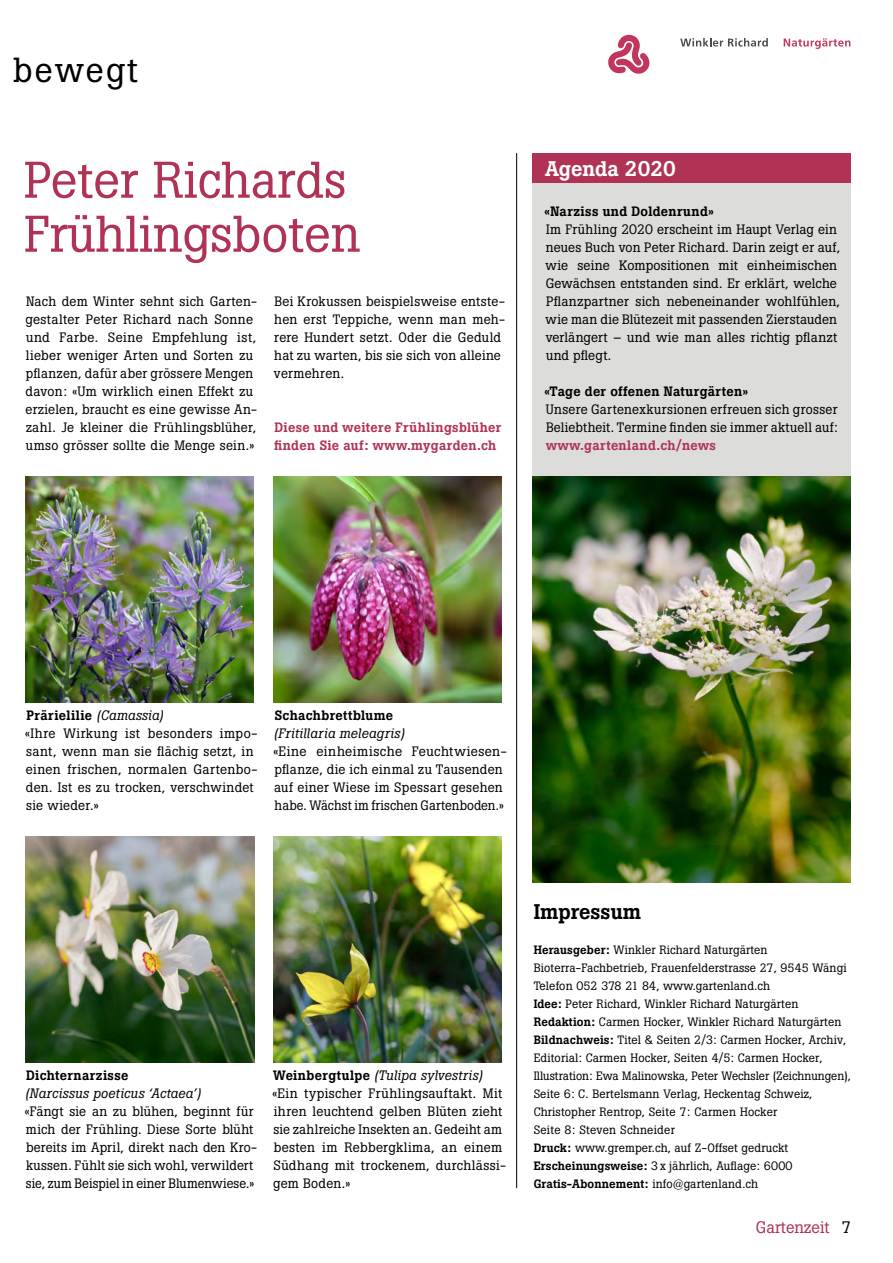
<style>
.page{position:relative;width:893px;height:1263px;background:#fff}
.page>*{position:absolute;margin:0;border:0;box-sizing:border-box;transform-origin:0 0}
.t1{font:51px/54px "Boton";color:#b03355}
.t2{font:34.5px "Boton";letter-spacing:.06em;color:#000}
.t3{font:500 21px "Boton";color:#fff}
.t4{font:500 21px "Boton";color:#000}
.t5{font:16.5px "Boton";color:#b03355}
.t6{font:13.5px/18px "Boton";letter-spacing:.02em;color:#000}
.t7{font:500 13.5px "Boton";letter-spacing:.02em;color:#000}
.t8{font:500 13.5px/18px "Boton";letter-spacing:.025em;color:#b03355}
.t9{font:italic 13.5px "Boton";letter-spacing:.025em;color:#000}
.t10{font:12px/18px "Boton";letter-spacing:.01em;color:#000}
.s1{font-weight:500}
.s2{font-style:italic}
.s3{color:#000}
</style>
<div class="page">
<svg style="left:680px;top:38px;width:88px;height:9px"></svg>
<svg style="left:784px;top:38px;width:66px;height:11px"></svg>
<svg style="left:608px;top:35px;width:42px;height:39px"></svg>
<img style="left:273px;top:837px;width:229px;height:225px">
<img style="left:25px;top:837px;width:229px;height:225px">
<img style="left:273px;top:477px;width:229px;height:225px">
<img style="left:25px;top:477px;width:229px;height:225px">
<div style="left:532px;top:183px;width:318px;height:699px;background:#dcdcdb"></div>
<hr style="left:516px;top:153px;width:1px;height:1035px;background:#000">
<div style="left:532px;top:153px;width:318px;height:30px;background:#b03355"></div>
<img style="left:532px;top:477px;width:318px;height:405px">
<h2 class="t2" style="left:13px;top:50px;width:126px">bewegt</h2>
<h1 class="t1" style="left:24px;top:153px;width:338px">Peter Richards<br>Frühlingsboten</h1>
<p class="t6" style="left:274px;top:292px;width:233px">Bei Krokussen beispielsweise entste&shy;hen erst Teppiche, wenn man meh&shy;rere Hundert setzt. Oder die Geduld hat zu warten, bis sie sich von alleine vermehren.</p>
<p class="t6" style="left:26px;top:292px;width:233px">Nach dem Winter sehnt sich Garten&shy;gestalter Peter Richard nach Sonne und Farbe. Seine Empfehlung ist, lieber weniger Arten und Sorten zu pflanzen, dafür aber grössere Mengen davon: «Um wirklich einen Effekt zu erzielen, braucht es eine gewisse An&shy;zahl. Je kleiner die Frühlingsblüher, umso grösser sollte die Menge sein.»</p>
<p class="t8" style="left:274px;top:418px;width:229px">Diese und weitere Frühlingsblüher finden Sie auf: www.mygarden.ch</p>
<h3 class="t3" style="left:545px;top:156px;width:132px">Agenda 2020</h3>
<p class="t7" style="left:545px;top:203px;width:171px">«Narziss und Doldenrund»</p>
<p class="t6" style="left:546px;top:220px;width:296px">Im Frühling 2020 erscheint im Haupt Verlag ein neues Buch von Peter Richard. Darin zeigt er auf, wie seine Kompositionen mit einheimischen Gewächsen entstanden sind. Er erklärt, welche Pflanzpartner sich nebeneinander wohlfühlen, wie man die Blütezeit mit passenden Zierstauden verlängert – und wie man alles richtig pflanzt und pflegt.</p>
<p class="t7" style="left:545px;top:383px;width:205px">«Tage der offenen Naturgärten»</p>
<p class="t6" style="left:546px;top:400px;width:293px">Unsere Gartenexkursionen erfreuen sich grosser<br>Beliebtheit. Termine finden sie immer aktuell auf:</p>
<p class="t8" style="left:546px;top:436px;width:171px">www.gartenland.ch/news</p>
<p class="t6" style="left:25px;top:706px;width:234px"><span class="s1">Prärielilie</span> <span class="s2">(Camassia)<br></span>«Ihre Wirkung ist besonders impo&shy;sant, wenn man sie flächig setzt, in einen frischen, normalen Gartenbo&shy;den. Ist es zu trocken, verschwindet sie wieder.»</p>
<p class="t7" style="left:274px;top:707px;width:120px">Schachbrettblume</p>
<p class="t9" style="left:274px;top:725px;width:133px">(Fritillaria meleagris)</p>
<p class="t6" style="left:273px;top:742px;width:235px">«Eine einheimische Feuchtwiesen&shy;pflanze, die ich einmal zu Tausenden auf einer Wiese im Spessart gesehen habe. Wächst im frischen Gartenboden.»</p>
<p class="t7" style="left:26px;top:1067px;width:104px">Dichternarzisse</p>
<p class="t9" style="left:25px;top:1085px;width:177px">(Narcissus poeticus ‘Actaea’)</p>
<p class="t6" style="left:25px;top:1102px;width:234px">«Fängt sie an zu blühen, beginnt für mich der Frühling. Diese Sorte blüht bereits im April, direkt nach den Kro&shy;kussen. Fühlt sie sich wohl, verwildert sie, zum Beispiel in einer Blumenwiese.»</p>
<p class="t6" style="left:272px;top:1066px;width:235px"><span class="s1">Weinbergtulpe</span> <span class="s2">(Tulipa sylvestris) </span>«Ein typischer Frühlingsauftakt. Mit ihren leuchtend gelben Blüten zieht sie zahlreiche Insekten an. Gedeiht am besten im Rebbergklima, an einem Südhang mit trockenem, durchlässi&shy;gem Boden.»</p>
<h3 class="t4" style="left:534px;top:899px;width:109px">Impressum</h3>
<p class="t10" style="left:534px;top:941px;width:319px"><span class="s1">Herausgeber:</span> Winkler Richard Naturgärten Bioterra-Fachbetrieb, Frauenfelderstrasse 27, 9545 Wängi Telefon 052 378 21 84, www.gartenland.ch<br><span class="s1">Idee:</span> Peter Richard, Winkler Richard Naturgärten <span class="s1">Redaktion:</span> Carmen Hocker, Winkler Richard Naturgärten <span class="s1">Bildnachweis:</span> Titel &amp; Seiten 2/3: Carmen Hocker, Archiv, Editorial: Carmen Hocker, Seiten 4/5: Carmen Hocker, Illustration: Ewa Malinowska, Peter Wechsler (Zeichnungen), Seite 6: C. Bertelsmann Verlag, Heckentag Schweiz, Christopher Rentrop, Seite 7: Carmen Hocker<br>Seite 8: Steven Schneider<br><span class="s1">Druck:</span> www.gremper.ch, auf Z-Offset gedruckt <span class="s1">Erscheinungsweise:</span> 3x jährlich, Auflage: 6000<br><span class="s1">Gratis-Abonnement:</span> info@gartenland.ch</p>
<p class="t5" style="left:756px;top:1217px;width:97px">Gartenzeit <span class="s3">7</span></p>
</div>
